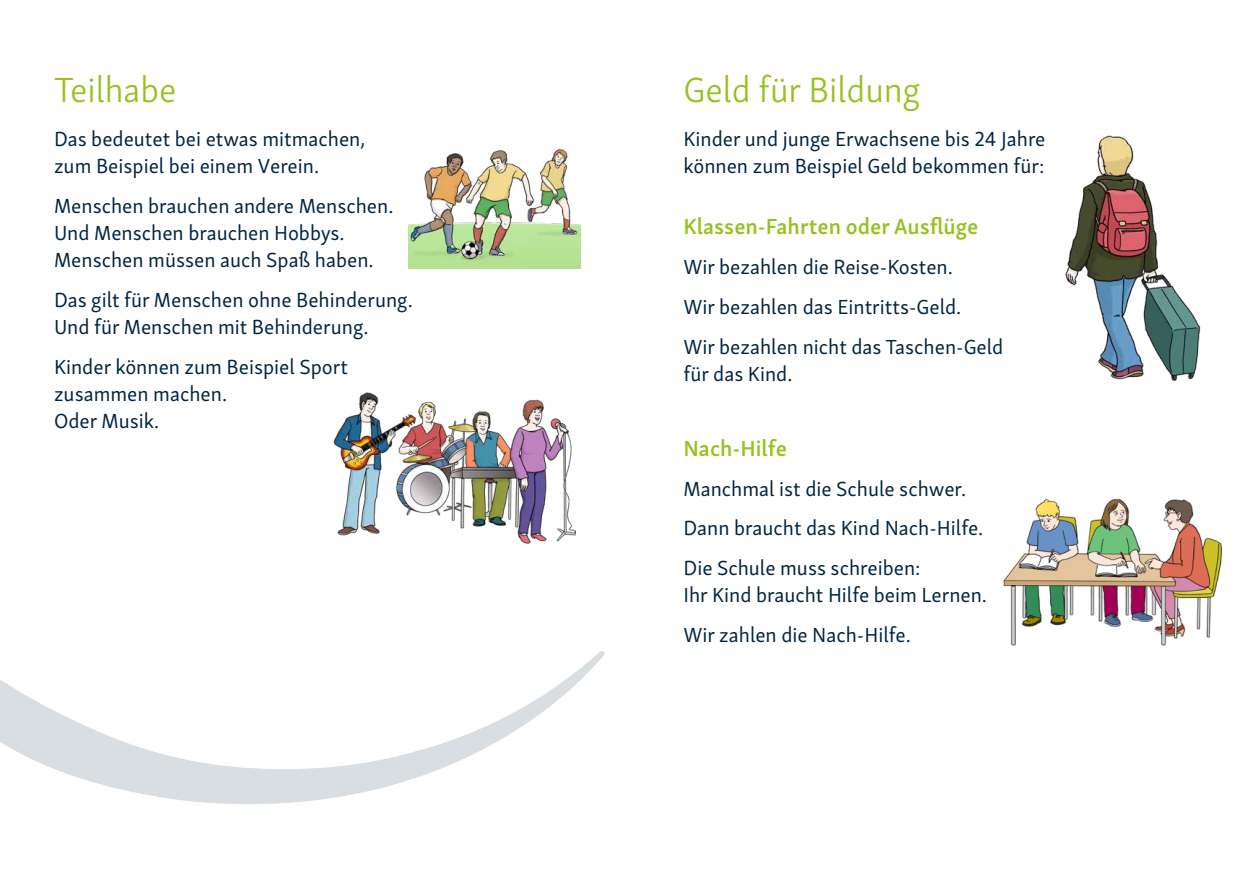
<style>
.page{position:relative;width:1259px;height:893px;background:#fff}
.page>*{position:absolute;margin:0;border:0;box-sizing:border-box;transform-origin:0 0}
.t1{font:300 36px "Skolar Sans Latn";color:#96c11f}
.t2{font:600 22.5px "Skolar Sans Latn";color:#96c11f}
.t3{font:21px/27px "Skolar Sans Latn";color:#002542}
</style>
<div class="page">
<svg style="left:0;top:651px;width:605px;height:153px"></svg>
<img style="left:408px;top:148px;width:173px;height:120px">
<img style="left:333px;top:392px;width:242px;height:152px">
<img style="left:1065px;top:135px;width:136px;height:247px">
<img style="left:1003px;top:498px;width:220px;height:148px">
<h1 class="t1" style="left:54px;top:63px;width:124px">Teilhabe</h1>
<p class="t3" style="left:54px;top:124px;width:313px">Das bedeutet bei etwas mitmachen, zum Beispiel bei einem Verein.</p>
<p class="t3" style="left:54px;top:191px;width:341px">Menschen brauchen andere Menschen.<br>Und Menschen brauchen Hobbys.<br>Menschen müssen auch Spaß haben.</p>
<p class="t3" style="left:54px;top:285px;width:360px">Das gilt für Menschen ohne Behinderung.<br>Und für Menschen mit Behinderung.</p>
<p class="t3" style="left:54px;top:351px;width:295px">Kinder können zum Beispiel Sport zusammen machen.<br>Oder Musik.</p>
<h1 class="t1" style="left:683px;top:63px;width:238px">Geld für Bildung</h1>
<p class="t3" style="left:683px;top:124px;width:363px">Kinder und junge Erwachsene bis 24 Jahre können zum Beispiel Geld bekommen für:</p>
<p class="t2" style="left:683px;top:209px;width:296px">Klassen-Fahrten oder Ausflüge</p>
<p class="t3" style="left:683px;top:245px;width:321px;line-height:39.8px">Wir bezahlen die Reise-Kosten.<br>Wir bezahlen das Eintritts-Geld.<br>Wir bezahlen nicht das Taschen-Geld</p>
<p class="t3" style="left:683px;top:358px;width:110px">für das Kind.</p>
<p class="t2" style="left:683px;top:430px;width:105px">Nach-Hilfe</p>
<p class="t3" style="left:683px;top:467px;width:301px;line-height:39.8px">Manchmal ist die Schule schwer.<br>Dann braucht das Kind Nach-Hilfe.<br>Die Schule muss schreiben:</p>
<p class="t3" style="left:683px;top:573px;width:305px;line-height:39.8px">Ihr Kind braucht Hilfe beim Lernen.<br>Wir zahlen die Nach-Hilfe.</p>
</div>
